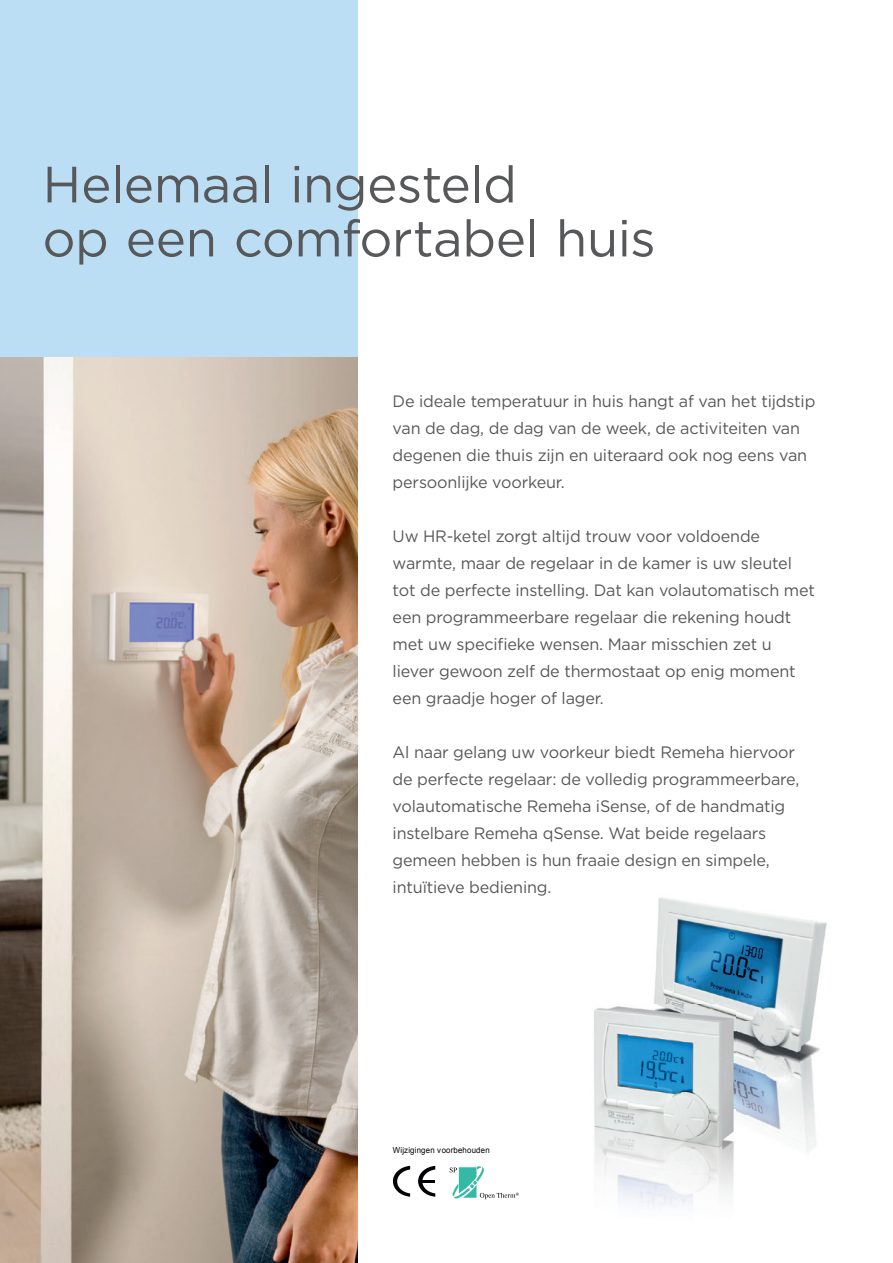
<style>
.page{position:relative;width:893px;height:1263px;background:#fff}
.page>*{position:absolute;margin:0;border:0;box-sizing:border-box;transform-origin:0 0}
.t1{font:51px/54px "Gotham";letter-spacing:-.01em;color:#57585a}
.t2{font:16.5px/27px "Gotham";letter-spacing:-.01em;color:#57585a}
.t3{font:8.25px "Arial";letter-spacing:.025em;color:#000002;scale:.95 1}
</style>
<div class="page">
<div style="left:0;top:0;width:358px;height:357px;background:#bcdef4"></div>
<img style="left:0;top:357px;width:358px;height:906px">
<img style="left:654px;top:897px;width:173px;height:125px">
<img style="left:735px;top:1022px;width:85px;height:130px">
<img style="left:594px;top:1006px;width:34px;height:134px">
<img style="left:594px;top:1140px;width:46px;height:63px">
<img style="left:640px;top:1162px;width:94px;height:45px">
<img style="left:628px;top:1005px;width:107px;height:157px">
<svg style="left:393px;top:1166px;width:17px;height:31px"></svg>
<svg style="left:418px;top:1166px;width:17px;height:31px"></svg>
<svg style="left:450px;top:1166px;width:69px;height:33px"></svg>
<p class="t1" style="left:43px;top:156px;width:615px">Helemaal ingesteld<br>op een comfortabel huis</p>
<p class="t2" style="left:393px;top:388px;width:424px">De ideale temperatuur in huis hangt af van het tijdstip van de dag, de dag van de week, de activiteiten van degenen die thuis zijn en uiteraard ook nog eens van persoonlijke voorkeur.</p>
<p class="t2" style="left:393px;top:523px;width:424px">Uw HR-ketel zorgt altijd trouw voor voldoende warmte, maar de regelaar in de kamer is uw sleutel tot de perfecte instelling. Dat kan volautomatisch met een programmeerbare regelaar die rekening houdt met uw specifieke wensen. Maar misschien zet u liever gewoon zelf de thermostaat op enig moment een graadje hoger of lager.</p>
<p class="t2" style="left:393px;top:738px;width:408px">Al naar gelang uw voorkeur biedt Remeha hiervoor de perfecte regelaar: de volledig programmeerbare, volautomatische Remeha iSense, of de handmatig instelbare Remeha qSense. Wat beide regelaars gemeen hebben is hun fraaie design en simpele, intuïtieve bediening.</p>
<p class="t3" style="left:393px;top:1145px;width:104px">Wijzigingen voorbehouden</p>
</div>
